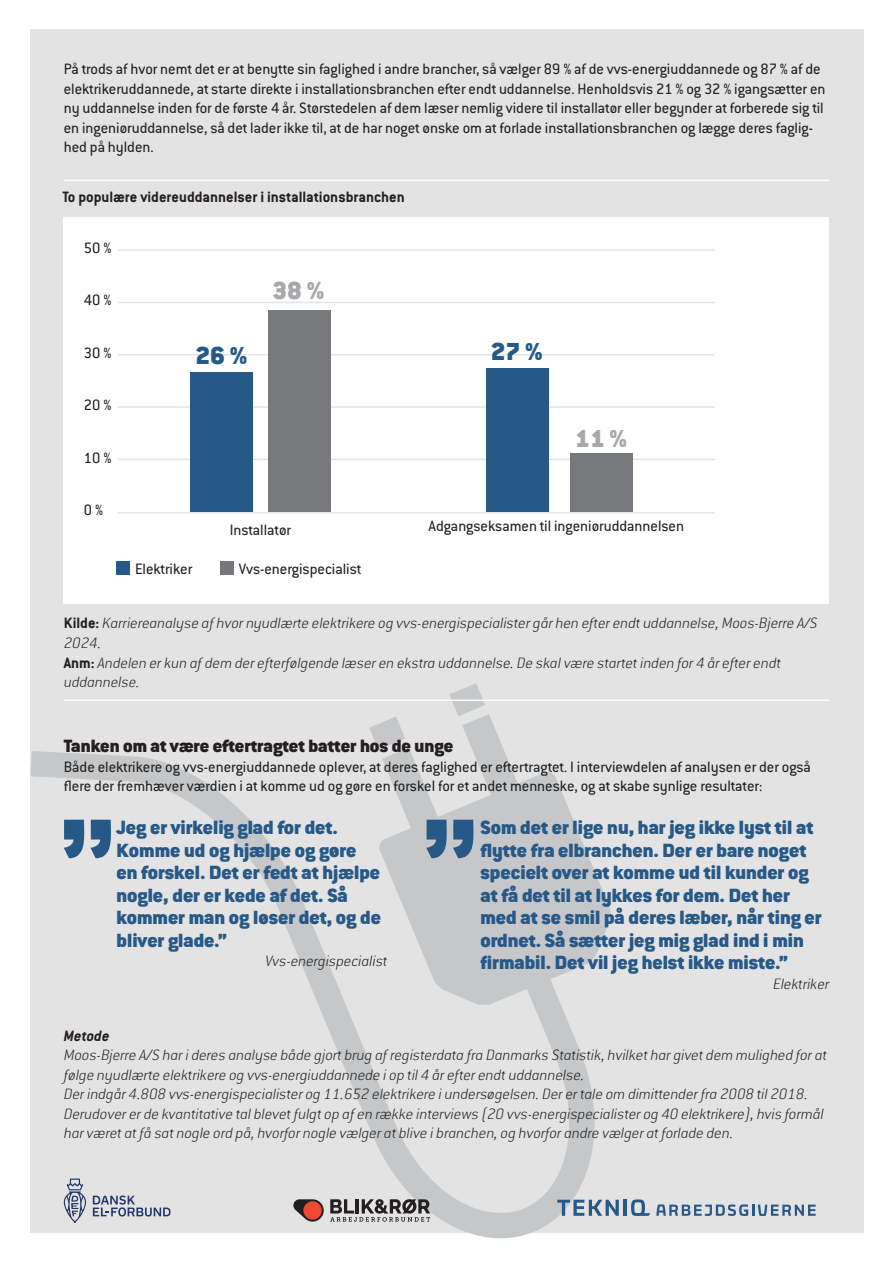
<style>
.page{position:relative;width:893px;height:1263px;background:#fff}
.page>*{position:absolute;margin:0;border:0;box-sizing:border-box;transform-origin:0 0}
.t1{font:900 27px "Conduit ITC Std";color:#265988}
.t2{font:900 27px "Conduit ITC Std";color:#a6a8ab}
.t3{font:900 21px/22.5px "Conduit ITC Std";color:#265988}
.t4{font:900 19.5px "Conduit ITC Std";color:#231f20}
.t5{font:italic 200 16.5px/19.5px "Conduit ITC Std";color:#231f20}
.t6{font:16.5px/19.5px "Conduit ITC Std";color:#231f20}
.t7{font:700 16.5px "Conduit ITC Std";color:#231f20}
.t8{font:italic 700 16.5px "Conduit ITC Std";color:#231f20}
.s1{font-weight:700;font-style:normal}
</style>
<div class="page">
<div style="left:30px;top:30px;width:833px;height:1203px;background:#e3e3e3"></div>
<svg style="left:31px;top:751px;width:564px;height:488px"></svg>
<svg style="left:378px;top:771px;width:233px;height:234px;fill:#c5c7c8"></svg>
<div style="left:64px;top:217px;width:765px;height:387px;background:#fff"></div>
<hr style="left:118px;top:249px;width:597px;height:2px;background:#e3e3e3">
<hr style="left:118px;top:302px;width:597px;height:1px;background:#e3e3e3">
<hr style="left:118px;top:354px;width:597px;height:1px;background:#e3e3e3">
<hr style="left:118px;top:406px;width:597px;height:2px;background:#e3e3e3">
<hr style="left:118px;top:459px;width:597px;height:1px;background:#e3e3e3">
<div style="left:190px;top:373px;width:62px;height:140px;background:#265988"></div>
<div style="left:269px;top:310px;width:62px;height:203px;background:#76787b"></div>
<div style="left:486px;top:369px;width:63px;height:144px;background:#265988"></div>
<div style="left:570px;top:454px;width:62px;height:59px;background:#76787b"></div>
<div style="left:117px;top:561px;width:13px;height:14px;background:#265988"></div>
<div style="left:220px;top:561px;width:14px;height:14px;background:#76787b"></div>
<svg style="left:64px;top:820px;width:47px;height:38px"></svg>
<svg style="left:369px;top:683px;width:184px;height:230px"></svg>
<hr style="left:64px;top:180px;width:765px;height:1px;background:#fff">
<hr style="left:64px;top:699px;width:765px;height:2px;background:#fff">
<hr style="left:118px;top:512px;width:597px;height:1px;background:#e3e3e3">
<svg style="left:656px;top:1204px;width:160px;height:12px"></svg>
<svg style="left:631px;top:1199px;width:19px;height:17px"></svg>
<svg style="left:557px;top:1200px;width:62px;height:16px"></svg>
<hr style="left:623px;top:1200px;width:4px;height:16px;background:#265988">
<svg style="left:93px;top:1195px;width:78px;height:21px"></svg>
<svg style="left:64px;top:1178px;width:22px;height:45px"></svg>
<svg style="left:330px;top:1199px;width:100px;height:23px"></svg>
<svg style="left:293px;top:1199px;width:31px;height:22px"></svg>
<div style="left:303px;top:1201px;width:19px;height:18px;background:#ef4835;border-radius:50%"></div>
<p class="t6" style="left:64px;top:59px;width:763px">På trods af hvor nemt det er at benytte sin faglighed i andre brancher, så vælger 89 % af de vvs-energiuddannede og 87 % af de elektrikeruddannede, at starte direkte i installationsbranchen efter endt uddannelse. Henholdsvis 21 % og 32 % igangsætter en ny uddannelse inden for de første 4 år. Størstedelen af dem læser nemlig videre til installatør eller begynder at forberede sig til en ingeniøruddannelse, så det lader ikke til, at de har noget ønske om at forlade installationsbranchen og lægge deres faglig&shy;hed på hylden.</p>
<p class="t7" style="left:62px;top:187px;width:344px">To populære videreuddannelser i installationsbranchen</p>
<p class="t6" style="left:84px;top:237px;width:29px">50 %</p>
<p class="t6" style="left:84px;top:290px;width:29px">40 %</p>
<p class="t6" style="left:84px;top:342px;width:29px">30 %</p>
<p class="t6" style="left:84px;top:395px;width:29px">20 %</p>
<p class="t6" style="left:84px;top:447px;width:29px">10 %</p>
<p class="t6" style="left:84px;top:500px;width:21px">0 %</p>
<p class="t2" style="left:272px;top:276px;width:53px">38 %</p>
<p class="t1" style="left:196px;top:340px;width:53px">26 %</p>
<p class="t1" style="left:491px;top:337px;width:53px">27 %</p>
<p class="t2" style="left:575px;top:423px;width:53px">11 %</p>
<p class="t6" style="left:230px;top:519px;width:63px">Installatør</p>
<p class="t6" style="left:429px;top:515px;width:257px">Adgangseksamen til ingeniøruddannelsen</p>
<p class="t6" style="left:135px;top:559px;width:59px">Elektriker</p>
<p class="t6" style="left:239px;top:559px;width:124px">Vvs-energispecialist</p>
<p class="t5" style="left:64px;top:613px;width:755px"><span class="s1">Kilde:</span> Karriereanalyse af hvor nyudlærte elektrikere og vvs-energispecialister går hen efter endt uddannelse, Moos-Bjerre A/S<br>2024.</p>
<p class="t5" style="left:64px;top:652px;width:718px"><span class="s1">Anm:</span> Andelen er kun af dem der efterfølgende læser en ekstra uddannelse. De skal være startet inden for 4 år efter endt uddannelse.</p>
<p class="t4" style="left:64px;top:735px;width:391px">Tanken om at være eftertragtet batter hos de unge</p>
<p class="t6" style="left:64px;top:756px;width:749px">Både elektrikere og vvs-energiuddannede oplever, at deres faglighed er eftertragtet. I interviewdelen af analysen er der også flere der fremhæver værdien i at komme ud og gøre en forskel for et andet menneske, og at skabe synlige resultater:</p>
<p class="t3" style="left:117px;top:817px;width:266px">Jeg er virkelig glad for det.<br>Komme ud og hjælpe og gøre en forskel. Det er fedt at hjælpe nogle, der er kede af det. Så kommer man og løser det, og de bliver glade.”</p>
<p class="t5" style="left:265px;top:951px;width:124px">Vvs-energispecialist</p>
<p class="t3" style="left:480px;top:817px;width:343px">Som det er lige nu, har jeg ikke lyst til at flytte fra elbranchen. Der er bare noget specielt over at komme ud til kunder og at få det til at lykkes for dem. Det her med at se smil på deres læber, når ting er ordnet. Så sætter jeg mig glad ind i min firmabil. Det vil jeg helst ikke miste.”</p>
<p class="t5" style="left:773px;top:973px;width:58px">Elektriker</p>
<p class="t8" style="left:64px;top:1025px;width:47px">Metode</p>
<p class="t5" style="left:64px;top:1045px;width:765px">Moos-Bjerre A/S har i deres analyse både gjort brug af registerdata fra Danmarks Statistik, hvilket har givet dem mulighed for at følge nyudlærte elektrikere og vvs-energiuddannede i op til 4 år efter endt uddannelse.</p>
<p class="t5" style="left:64px;top:1084px;width:761px">Der indgår 4.808 vvs-energispecialister og 11.652 elektrikere i undersøgelsen. Der er tale om dimittender fra 2008 til 2018.<br>Derudover er de kvantitative tal blevet fulgt op af en række interviews (20 vvs-energispecialister og 40 elektrikere), hvis formål har været at få sat nogle ord på, hvorfor nogle vælger at blive i branchen, og hvorfor andre vælger at forlade den.</p>
</div>
